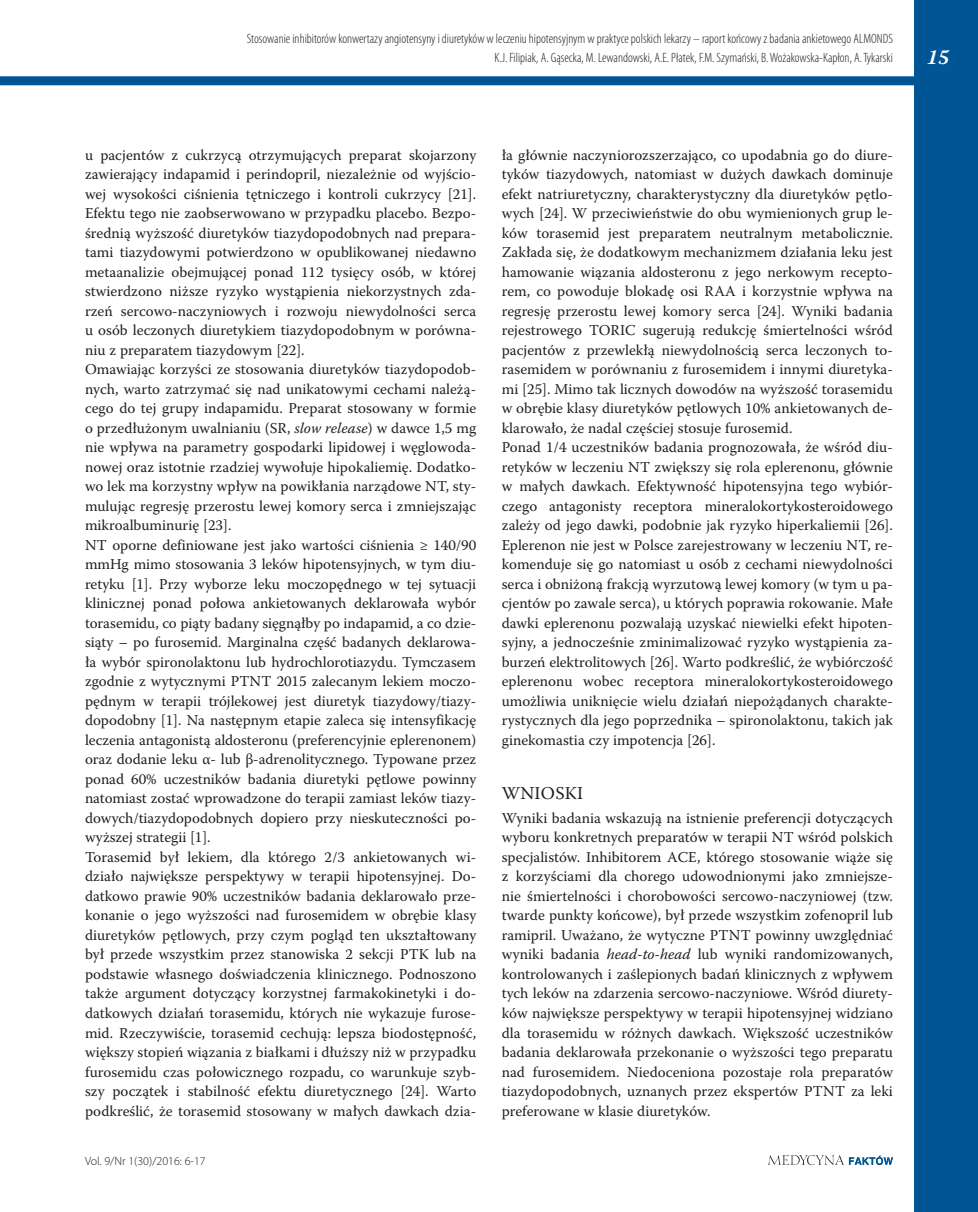
<style>
.page{position:relative;width:978px;height:1212px;background:#fff}
.page>*{position:absolute;margin:0;border:0;box-sizing:border-box;transform-origin:0 0}
.t1{font:italic 700 21px "Warnock Pro";color:#fff}
.t2{font:18px "Warnock Pro";letter-spacing:.015em;color:#231f20}
.t3{font:15px/19.5px "Warnock Pro";color:#231f20}
.t4{font:300 condensed 13.5px/19.5px "Myriad Pro";color:#231f20;text-align:right}
.t5{font:300 12px "Myriad Pro";color:#231f20}
.s1{font-style:italic}
</style>
<div class="page">
<div style="left:0;top:76px;width:978px;height:9px;background:#005594"></div>
<div style="left:914px;top:0;width:64px;height:1212px;background:#005594"></div>
<svg style="left:768px;top:1155px;width:125px;height:10px"></svg>
<p class="t4" style="left:247px;top:29px;width:648px">Stosowanie inhibitorów konwertazy angiotensyny i diuretyków w leczeniu hipotensyjnym w praktyce polskich lekarzy – raport końcowy z badania ankietowego ALMONDS<br>K.J. Filipiak, A. Gąsecka, M. Lewandowski, A.E. Płatek, F.M. Szymański, B. Wożakowska-Kapłon, A. Tykarski</p>
<p class="t3" style="left:85px;top:145px;width:393px">u pacjentów z cukrzycą otrzymujących preparat skojarzony zawierający indapamid i perindopril, niezależnie od wyjścio&shy;wej wysokości ciśnienia tętniczego i kontroli cukrzycy [21].<br>Efektu tego nie zaobserwowano w przypadku placebo. Bezpo&shy;średnią wyższość diuretyków tiazydopodobnych nad prepara&shy;tami tiazydowymi potwierdzono w opublikowanej niedawno metaanalizie obejmującej ponad 112 tysięcy osób, w której stwierdzono niższe ryzyko wystąpienia niekorzystnych zda&shy;rzeń sercowo-naczyniowych i rozwoju niewydolności serca u osób leczonych diuretykiem tiazydopodobnym w porówna&shy;niu z preparatem tiazydowym [22].<br>Omawiając korzyści ze stosowania diuretyków tiazydopodob&shy;nych, warto zatrzymać się nad unikatowymi cechami należą&shy;cego do tej grupy indapamidu. Preparat stosowany w formie o przedłużonym uwalnianiu (SR, <span class="s1">slow release</span>) w dawce 1,5 mg nie wpływa na parametry gospodarki lipidowej i węglowoda&shy;nowej oraz istotnie rzadziej wywołuje hipokaliemię. Dodatko&shy;wo lek ma korzystny wpływ na powikłania narządowe NT, sty&shy;mulując regresję przerostu lewej komory serca i zmniejszając mikroalbuminurię [23].<br>NT oporne definiowane jest jako wartości ciśnienia ≥ 140/90 mmHg mimo stosowania 3 leków hipotensyjnych, w tym diu&shy;retyku [1]. Przy wyborze leku moczopędnego w tej sytuacji klinicznej ponad połowa ankietowanych deklarowała wybór torasemidu, co piąty badany sięgnąłby po indapamid, a co dzie&shy;siąty – po furosemid. Marginalna część badanych deklarowa&shy;ła wybór spironolaktonu lub hydrochlorotiazydu. Tymczasem zgodnie z wytycznymi PTNT 2015 zalecanym lekiem moczo&shy;pędnym w terapii trójlekowej jest diuretyk tiazydowy/tiazy&shy;dopodobny [1]. Na następnym etapie zaleca się intensyfikację leczenia antagonistą aldosteronu (preferencyjnie eplerenonem) oraz dodanie leku α- lub β-adrenolitycznego. Typowane przez ponad 60% uczestników badania diuretyki pętlowe powinny natomiast zostać wprowadzone do terapii zamiast leków tiazy&shy;dowych/tiazydopodobnych dopiero przy nieskuteczności po&shy;wyższej strategii [1].<br>Torasemid był lekiem, dla którego 2/3 ankietowanych wi&shy;działo największe perspektywy w terapii hipotensyjnej. Do&shy;datkowo prawie 90% uczestników badania deklarowało prze&shy;konanie o jego wyższości nad furosemidem w obrębie klasy diuretyków pętlowych, przy czym pogląd ten ukształtowany był przede wszystkim przez stanowiska 2 sekcji PTK lub na podstawie własnego doświadczenia klinicznego. Podnoszono także argument dotyczący korzystnej farmakokinetyki i do&shy;datkowych działań torasemidu, których nie wykazuje furose&shy;mid. Rzeczywiście, torasemid cechują: lepsza biodostępność, większy stopień wiązania z białkami i dłuższy niż w przypadku furosemidu czas połowicznego rozpadu, co warunkuje szyb&shy;szy początek i stabilność efektu diuretycznego [24]. Warto podkreślić, że torasemid stosowany w małych dawkach dzia-</p>
<p class="t5" style="left:85px;top:1154px;width:122px">Vol. 9/Nr 1(30)/2016: 6-17</p>
<p class="t3" style="left:502px;top:145px;width:393px">ła głównie naczyniorozszerzająco, co upodabnia go do diure&shy;tyków tiazydowych, natomiast w dużych dawkach dominuje efekt natriuretyczny, charakterystyczny dla diuretyków pętlo&shy;wych [24]. W przeciwieństwie do obu wymienionych grup le&shy;ków torasemid jest preparatem neutralnym metabolicznie.<br>Zakłada się, że dodatkowym mechanizmem działania leku jest hamowanie wiązania aldosteronu z jego nerkowym recepto&shy;rem, co powoduje blokadę osi RAA i korzystnie wpływa na regresję przerostu lewej komory serca [24]. Wyniki badania rejestrowego TORIC sugerują redukcję śmiertelności wśród pacjentów z przewlekłą niewydolnością serca leczonych to&shy;rasemidem w porównaniu z furosemidem i innymi diuretyka&shy;mi [25]. Mimo tak licznych dowodów na wyższość torasemidu w obrębie klasy diuretyków pętlowych 10% ankietowanych de&shy;klarowało, że nadal częściej stosuje furosemid.<br>Ponad 1/4 uczestników badania prognozowała, że wśród diu&shy;retyków w leczeniu NT zwiększy się rola eplerenonu, głównie w małych dawkach. Efektywność hipotensyjna tego wybiór&shy;czego antagonisty receptora mineralokortykosteroidowego zależy od jego dawki, podobnie jak ryzyko hiperkaliemii [26].<br>Eplerenon nie jest w Polsce zarejestrowany w leczeniu NT, re&shy;komenduje się go natomiast u osób z cechami niewydolności serca i obniżoną frakcją wyrzutową lewej komory (w tym u pa&shy;cjentów po zawale serca), u których poprawia rokowanie. Małe dawki eplerenonu pozwalają uzyskać niewielki efekt hipoten&shy;syjny, a jednocześnie zminimalizować ryzyko wystąpienia za&shy;burzeń elektrolitowych [26]. Warto podkreślić, że wybiórczość eplerenonu wobec receptora mineralokortykosteroidowego umożliwia uniknięcie wielu działań niepożądanych charakte&shy;rystycznych dla jego poprzednika – spironolaktonu, takich jak ginekomastia czy impotencja [26].</p>
<p class="t2" style="left:502px;top:782px;width:83px">WNIOSKI</p>
<p class="t3" style="left:502px;top:808px;width:393px;text-align:justify">Wyniki badania wskazują na istnienie preferencji dotyczących wyboru konkretnych preparatów w terapii NT wśród polskich specjalistów. Inhibitorem ACE, którego stosowanie wiąże się z korzyściami dla chorego udowodnionymi jako zmniejsze&shy;nie śmiertelności i chorobowości sercowo-naczyniowej (tzw. twarde punkty końcowe), był przede wszystkim zofenopril lub ramipril. Uważano, że wytyczne PTNT powinny uwzględniać wyniki badania <span class="s1">head-to-head</span> lub wyniki randomizowanych, kontrolowanych i zaślepionych badań klinicznych z wpływem tych leków na zdarzenia sercowo-naczyniowe. Wśród diurety&shy;ków największe perspektywy w terapii hipotensyjnej widziano dla torasemidu w różnych dawkach. Większość uczestników badania deklarowała przekonanie o wyższości tego preparatu nad furosemidem. Niedoceniona pozostaje rola preparatów tiazydopodobnych, uznanych przez ekspertów PTNT za leki preferowane w klasie diuretyków.</p>
<h1 class="t1" style="left:927px;top:44px;width:24px">15</h1>
</div>
